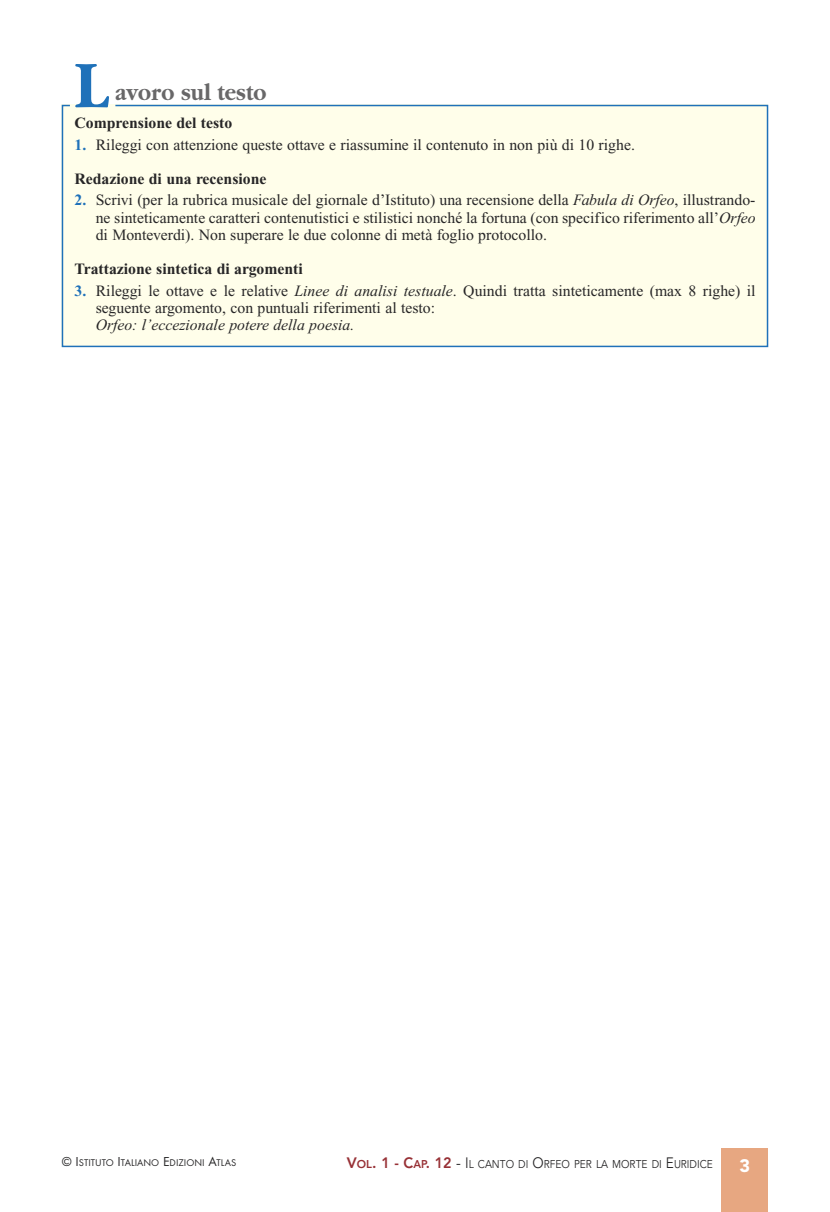
<style>
.page{position:relative;width:830px;height:1212px;background:#fff}
.page>*{position:absolute;margin:0;border:0;box-sizing:border-box;transform-origin:0 0}
.t1{font:700 69.15px "Garamond";color:#1f71b9;scale:.9 1}
.t2{font:700 24px "Garamond";color:#686768;scale:.9 1}
.t3{font:900 18px "Avenir";color:#fff}
.t4{font:15.75px/17.2px "Times New Roman";color:#272627}
.t5{font:700 15.75px "Times New Roman";color:#272627}
.t6{font:italic 15.75px "Times New Roman";color:#272627}
.t7{font:11.25px "Avenir";color:#272627;scale:.9 1}
.t8{font:10.2px "Futura T";color:#272627}
.s1{font-weight:700;color:#1f71b9}
.s2{font-weight:700}
.s3{font-style:italic}
.s4{font-size:13.5px}
.s5{font-weight:800;font-size:15px;color:#973035}
.s6{font-weight:800;color:#973035}
.s7{font-size:15px}
</style>
<div class="page">
<div style="left:721px;top:1148px;width:46px;height:64px;background:#e7a781"></div>
<div style="left:61px;top:104px;width:707px;height:244px;background:#fffeea"></div>
<h1 class="t1" style="left:75px;top:43px;width:39px">L</h1>
<h2 class="t2" style="left:115px;top:78px;width:169px">avoro sul testo</h2>
<p class="t5" style="left:74px;top:118px;width:159px">Comprensione del testo</p>
<p class="t4" style="left:74px;top:129px;width:561px;line-height:34.2px"><span class="s1">1.</span> Rileggi con attenzione queste ottave e riassumine il contenuto in non più di 10 righe.<br><span class="s2">Redazione di una recensione</span></p>
<p class="t4" style="left:96px;top:193px;width:661px;text-align:justify;text-indent:-21px"><span class="s1">2.</span> Scrivi (per la rubrica musicale del giornale d’Istituto) una recensione della <span class="s3">Fabula di Orfeo</span>, illustrando&shy;ne sinteticamente caratteri contenutistici e stilistici nonché la fortuna (con specifico riferimento all’<span class="s3">Orfeo </span>di Monteverdi). Non superare le due colonne di metà foglio protocollo.</p>
<p class="t5" style="left:74px;top:264px;width:230px">Trattazione sintetica di argomenti</p>
<p class="t4" style="left:96px;top:283px;width:661px;text-indent:-21px"><span class="s1">3.</span> Rileggi le ottave e le relative <span class="s3">Linee di analisi testuale</span>. Quindi tratta sinteticamente (max 8 righe) il seguente argomento, con puntuali riferimenti al testo:</p>
<p class="t6" style="left:96px;top:319px;width:260px">Orfeo: l’eccezionale potere della poesia.</p>
<p class="t8" style="left:62px;top:1156px;width:176px"><span class="s4">© I</span>STITUTO <span class="s4">I</span>TALIANO <span class="s4">E</span>DIZIONI <span class="s4">A</span>TLAS</p>
<p class="t7" style="left:347px;top:1159px;width:408px"><span class="s5">V</span><span class="s6">OL</span><span class="s5">. 1 - C</span><span class="s6">AP</span><span class="s5">. 12</span> <span class="s7">- I</span>L CANTO DI <span class="s7">O</span>RFEO PER LA MORTE DI <span class="s7">E</span>URIDICE</p>
<p class="t3" style="left:739px;top:1159px;width:12px">3</p>
</div>
